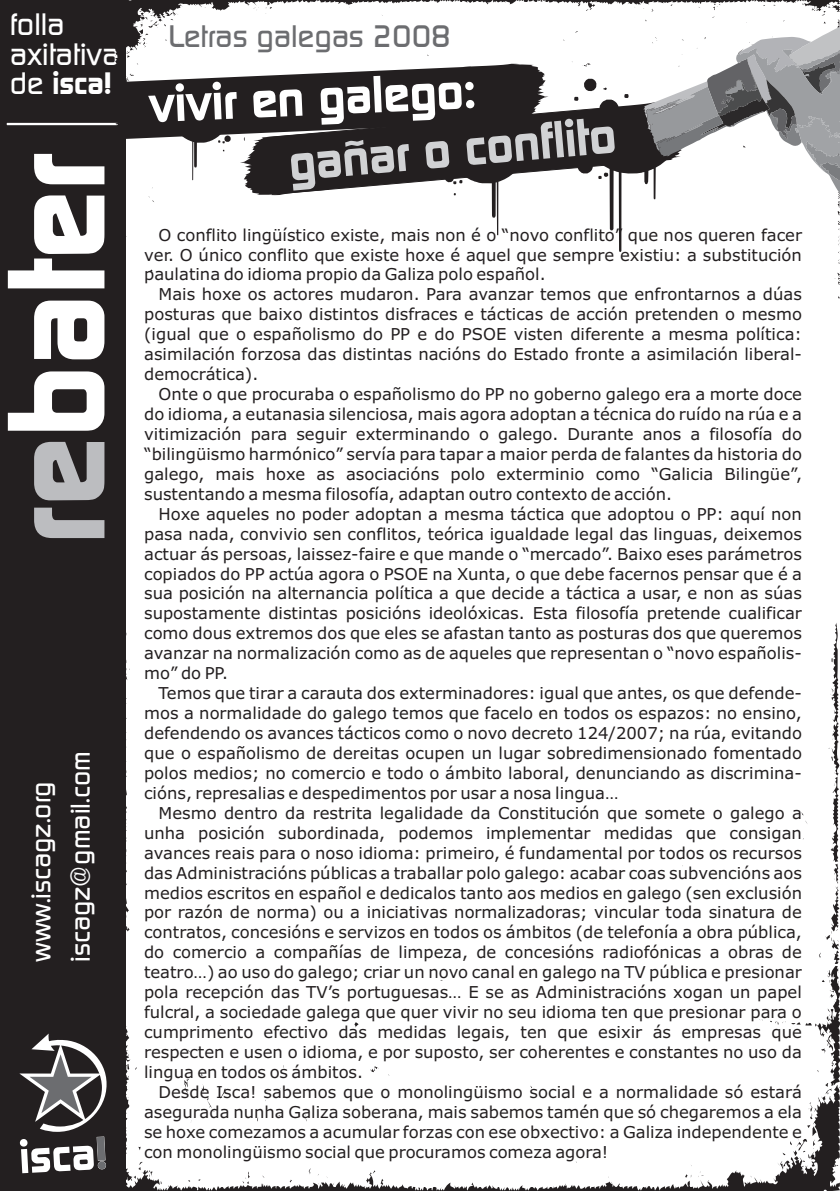
<style>
.page{position:relative;width:840px;height:1191px;background:#fff}
.page>*{position:absolute;margin:0;border:0;box-sizing:border-box;transform-origin:0 0}
.t1{font:800 130px "Randy Becker";color:#fff}
.t2{font:800 49px "Randy Becker";color:#d1d2d4}
.t3{font:800 49px "Randy Becker";color:#fff}
.t4{font:700 30.2px "Randy Becker";color:#6c6d70}
.t5{font:700 30px/29.4px "Randy Becker";color:#fff}
.t6{font:700 26.4px/39.6px "Randy Becker";color:#fff}
.t7{font:16.4px/20px "Verdana";color:#231f20;text-align:justify}
.s1{font-weight:800}
.s2{color:#bcbdc0}
</style>
<div class="page">
<div style="left:0;top:0;width:126px;height:1191px;background:#231f20"></div>
<svg style="left:19px;top:1033px;width:88px;height:140px"></svg>
<svg style="left:126px;top:1088px;width:713px;height:103px"></svg>
<svg style="left:728px;top:1173px;width:14px;height:14px"></svg>
<svg style="left:242px;top:1171px;width:8px;height:13px"></svg>
<svg style="left:607px;top:1176px;width:4px;height:10px"></svg>
<svg style="left:684px;top:1174px;width:7px;height:4px"></svg>
<svg style="left:308px;top:1168px;width:2px;height:6px"></svg>
<svg style="left:372px;top:1169px;width:3px;height:4px"></svg>
<svg style="left:697px;top:1170px;width:6px;height:7px"></svg>
<svg style="left:126px;top:1161px;width:21px;height:29px"></svg>
<svg style="left:305px;top:1109px;width:4px;height:12px"></svg>
<svg style="left:184px;top:1079px;width:5px;height:13px"></svg>
<svg style="left:200px;top:1073px;width:25px;height:39px"></svg>
<svg style="left:370px;top:1066px;width:9px;height:6px"></svg>
<svg style="left:126px;top:1026px;width:15px;height:128px"></svg>
<svg style="left:354px;top:1022px;width:4px;height:5px"></svg>
<svg style="left:126px;top:926px;width:4px;height:5px"></svg>
<svg style="left:126px;top:883px;width:3px;height:35px"></svg>
<svg style="left:126px;top:806px;width:1px;height:67px"></svg>
<svg style="left:126px;top:660px;width:4px;height:20px"></svg>
<svg style="left:769px;top:623px;width:70px;height:564px"></svg>
<svg style="left:6px;top:0;width:833px;height:299px"></svg>
<h3 class="t5" style="left:10px;top:12px;width:111px">folla axitativa de <span class="s1">isca!</span></h3>
<h1 class="t1" style="left:8px;top:544px;width:392px;rotate:-90deg"><span class="s2">re</span>bater</h1>
<h3 class="t6" style="left:23px;top:962px;width:212px;rotate:-90deg">www.iscagz.org iscagz@gmail.com</h3>
<h3 class="t4" style="left:168px;top:25px;width:283px">Letras galegas 2008</h3>
<h2 class="t3" style="left:148px;top:85px;width:328px;rotate:-2deg">vivir en galego:</h2>
<h2 class="t2" style="left:287px;top:145px;width:330px;rotate:-5deg">gañar o conflito</h2>
<p class="t7" style="left:144px;top:226px;width:659px;text-indent:14px">O conflito lingüístico existe, mais non é o “novo conflito” que nos queren facer ver. O único conflito que existe hoxe é aquel que sempre existiu: a substitución paulatina do idioma propio da Galiza polo español.</p>
<p class="t7" style="left:144px;top:286px;width:659px;text-indent:14px">Mais hoxe os actores mudaron. Para avanzar temos que enfrontarnos a dúas posturas que baixo distintos disfraces e tácticas de acción pretenden o mesmo (igual que o españolismo do PP e do PSOE visten diferente a mesma política: asimilación forzosa das distintas nacións do Estado fronte a asimilación liberal&shy;democrática).</p>
<p class="t7" style="left:144px;top:385px;width:659px;text-indent:14px">Onte o que procuraba o españolismo do PP no goberno galego era a morte doce do idioma, a eutanasia silenciosa, mais agora adoptan a técnica do ruído na rúa e a vitimización para seguir exterminando o galego. Durante anos a filosofía do “bilingüismo harmónico” servía para tapar a maior perda de falantes da historia do galego, mais hoxe as asociacións polo exterminio como “Galicia Bilingüe”, sustentando a mesma filosofía, adaptan outro contexto de acción.</p>
<p class="t7" style="left:144px;top:505px;width:659px;text-indent:14px">Hoxe aqueles no poder adoptan a mesma táctica que adoptou o PP: aquí non pasa nada, convivio sen conflitos, teórica igualdade legal das linguas, deixemos actuar ás persoas, laissez-faire e que mande o “mercado”. Baixo eses parámetros copiados do PP actúa agora o PSOE na Xunta, o que debe facernos pensar que é a sua posición na alternancia política a que decide a táctica a usar, e non as súas supostamente distintas posicións ideolóxicas. Esta filosofía pretende cualificar como dous extremos dos que eles se afastan tanto as posturas dos que queremos avanzar na normalización como as de aqueles que representan o “novo españolis&shy;mo” do PP.</p>
<p class="t7" style="left:144px;top:684px;width:659px;text-indent:14px">Temos que tirar a carauta dos exterminadores: igual que antes, os que defende&shy;mos a normalidade do galego temos que facelo en todos os espazos: no ensino, defendendo os avances tácticos como o novo decreto 124/2007; na rúa, evitando que o españolismo de dereitas ocupen un lugar sobredimensionado fomentado polos medios; no comercio e todo o ámbito laboral, denunciando as discrimina&shy;cións, represalias e despedimentos por usar a nosa lingua…</p>
<p class="t7" style="left:144px;top:804px;width:659px;text-indent:14px">Mesmo dentro da restrita legalidade da Constitución que somete o galego a unha posición subordinada, podemos implementar medidas que consigan avances reais para o noso idioma: primeiro, é fundamental por todos os recursos das Administracións públicas a traballar polo galego: acabar coas subvencións aos medios escritos en español e dedicalos tanto aos medios en galego (sen exclusión por razón de norma) ou a iniciativas normalizadoras; vincular toda sinatura de contratos, concesións e servizos en todos os ámbitos (de telefonía a obra pública, do comercio a compañías de limpeza, de concesións radiofónicas a obras de teatro…) ao uso do galego; criar un novo canal en galego na TV pública e presionar pola recepción das TV’s portuguesas… E se as Administracións xogan un papel fulcral, a sociedade galega que quer vivir no seu idioma ten que presionar para o cumprimento efectivo das medidas legais, ten que esixir ás empresas que respecten e usen o idioma, e por suposto, ser coherentes e constantes no uso da lingua en todos os ámbitos.</p>
<p class="t7" style="left:144px;top:1083px;width:659px;text-indent:14px">Desde Isca! sabemos que o monolingüismo social e a normalidade só estará asegurada nunha Galiza soberana, mais sabemos tamén que só chegaremos a ela se hoxe comezamos a acumular forzas con ese obxectivo: a Galiza independente e con monolingüismo social que procuramos comeza agora!</p>
</div>
